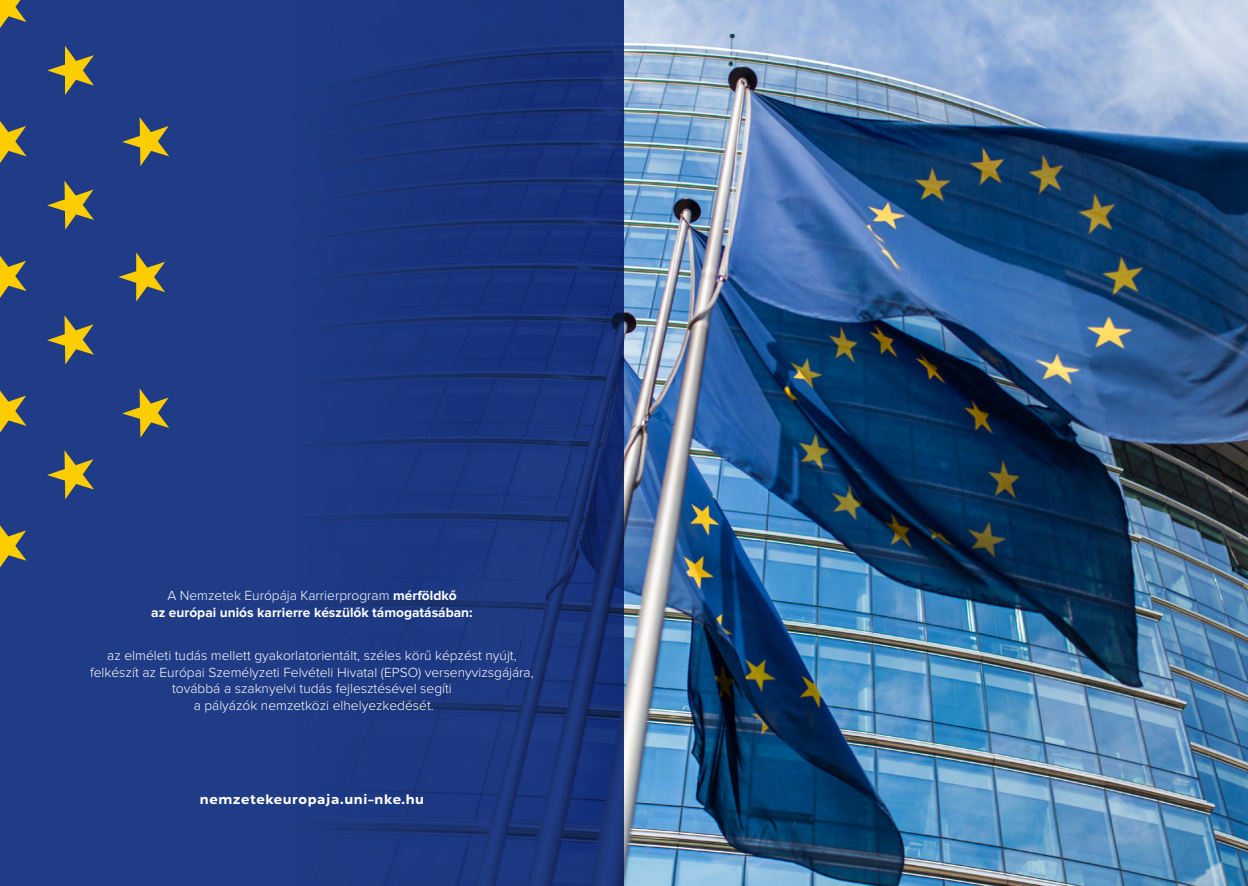
<style>
.page{position:relative;width:1248px;height:886px;background:#fff}
.page>*{position:absolute;margin:0;border:0;box-sizing:border-box;transform-origin:0 0}
.t1{font:300 13.75px/16.5px "Proxima Nova";color:#fff;text-align:center}
.t2{font:700 13.75px/16.5px "Proxima Nova";color:#fff;text-align:center}
.t3{font:700 13.75px "Westeinde Caption";color:#fff}
.s1{font-weight:300}
</style>
<div class="page">
<div style="left:0;top:0;width:624px;height:886px;background:#203c86"></div>
<img style="left:319px;top:45px;width:305px;height:841px">
<img style="left:624px;top:0;width:623px;height:886px">
<svg style="left:0;top:0;width:26px;height:28px"></svg>
<svg style="left:118px;top:252px;width:47px;height:50px"></svg>
<svg style="left:0;top:121px;width:27px;height:42px"></svg>
<svg style="left:0;top:256px;width:27px;height:42px"></svg>
<svg style="left:0;top:390px;width:27px;height:43px"></svg>
<svg style="left:0;top:525px;width:27px;height:42px"></svg>
<svg style="left:47px;top:46px;width:47px;height:49px"></svg>
<svg style="left:47px;top:181px;width:47px;height:49px"></svg>
<svg style="left:47px;top:315px;width:47px;height:49px"></svg>
<svg style="left:47px;top:450px;width:47px;height:49px"></svg>
<svg style="left:122px;top:117px;width:47px;height:49px"></svg>
<svg style="left:122px;top:389px;width:47px;height:49px"></svg>
<p class="t2" style="left:151px;top:587px;width:323px"><span class="s1">A Nemzetek Európája Karrierprogram</span> mérföldkő<br>az európai uniós karrierre készülők támogatásában:</p>
<p class="t1" style="left:90px;top:647px;width:445px">az elméleti tudás mellett gyakorlatorientált, széles körű képzést nyújt, felkészít az Európai Személyzeti Felvételi Hivatal (EPSO) versenyvizsgájára, továbbá a szaknyelvi tudás fejlesztésével segíti<br>a pályázók nemzetközi elhelyezkedését.</p>
<p class="t3" style="left:199px;top:788px;width:226px">nemzetekeuropaja.uni-nke.hu</p>
</div>
